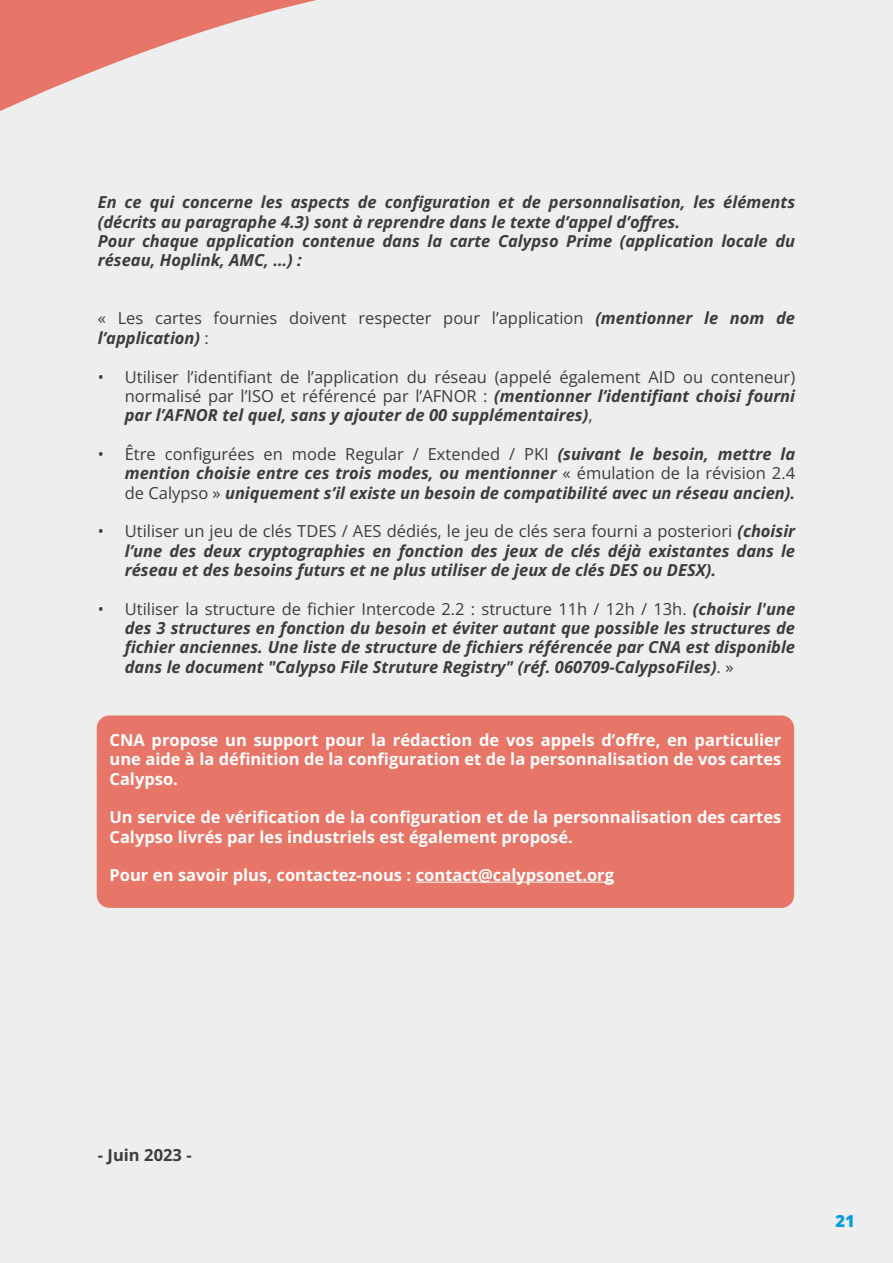
<style>
.page{position:relative;width:893px;height:1263px;background:#eee}
.page>*{position:absolute;margin:0;border:0;box-sizing:border-box;transform-origin:0 0}
.t1{font:italic 700 16.5px/19.4px "Open Sans";color:#3c3c3b;text-align:justify}
.t2{font:700 16.5px/19.4px "Open Sans";color:#fff;text-align:justify}
.t3{font:16.5px/19.4px "Open Sans";color:#3c3c3b}
.t4{font:700 16.5px "Open Sans";color:#3c3c3b}
.t5{font:800 16.5px "Open Sans";color:#009ee0}
.s1{font-weight:700;font-style:italic}
.s2{font-weight:400;font-style:normal}
</style>
<div class="page">
<div style="left:97px;top:715px;width:697px;height:193px;background:#e77668;border-radius:13px"></div>
<hr style="left:416px;top:882px;width:198px;height:1px;background:#fff">
<svg style="left:0;top:0;width:317px;height:111px"></svg>
<p class="t1" style="left:98px;top:192px;width:699px">En ce qui concerne les aspects de configuration et de personnalisation, les éléments (décrits au paragraphe 4.3) sont à reprendre dans le texte d’appel d’offres.</p>
<p class="t1" style="left:98px;top:231px;width:699px">Pour chaque application contenue dans la carte Calypso Prime (application locale du réseau, Hoplink, AMC, …) :</p>
<p class="t3" style="left:98px;top:308px;width:699px">« Les cartes fournies doivent respecter pour l’application <span class="s1">(mentionner le nom de l’application)</span> :</p>
<p class="t3" style="left:125px;top:366px;width:672px;text-align:justify;text-indent:-27px">• Utiliser l’identifiant de l’application du réseau (appelé également AID ou conteneur) normalisé par l’ISO et référencé par l’AFNOR : <span class="s1">(mentionner l’identifiant choisi fourni par l’AFNOR tel quel, sans y ajouter de 00 supplémentaires)</span>,</p>
<p class="t1" style="left:125px;top:444px;width:672px;text-indent:-27px"><span class="s2">• Être configurées en mode Regular / Extended / PKI</span> (suivant le besoin, mettre la mention choisie entre ces trois modes, ou mentionner <span class="s2">« émulation de la révision 2.4 de Calypso »</span> uniquement s’il existe un besoin de compatibilité avec un réseau ancien).</p>
<p class="t1" style="left:125px;top:521px;width:672px;text-indent:-27px"><span class="s2">• Utiliser un jeu de clés TDES / AES dédiés, le jeu de clés sera fourni a posteriori</span> (choisir l’une des deux cryptographies en fonction des jeux de clés déjà existantes dans le réseau et des besoins futurs et ne plus utiliser de jeux de clés DES ou DESX).</p>
<p class="t1" style="left:125px;top:598px;width:672px;text-indent:-27px"><span class="s2">• Utiliser la structure de fichier Intercode 2.2 : structure 11h / 12h / 13h.</span> (choisir l'une des 3 structures en fonction du besoin et éviter autant que possible les structures de fichier anciennes. Une liste de structure de fichiers référencée par CNA est disponible dans le document "Calypso File Struture Registry" (réf. 060709-CalypsoFiles)<span class="s2">. »</span></p>
<p class="t2" style="left:109px;top:730px;width:673px">CNA propose un support pour la rédaction de vos appels d’offre, en particulier une aide à la définition de la configuration et de la personnalisation de vos cartes Calypso.</p>
<p class="t2" style="left:109px;top:807px;width:673px">Un service de vérification de la configuration et de la personnalisation des cartes<br>Calypso livrés par les industriels est également proposé.</p>
<p class="t2" style="left:109px;top:865px;width:506px">Pour en savoir plus, contactez-nous : contact@calypsonet.org</p>
<p class="t4" style="left:98px;top:1143px;width:96px">- Juin 2023 -</p>
<p class="t5" style="left:836px;top:1210px;width:21px">21</p>
</div>
